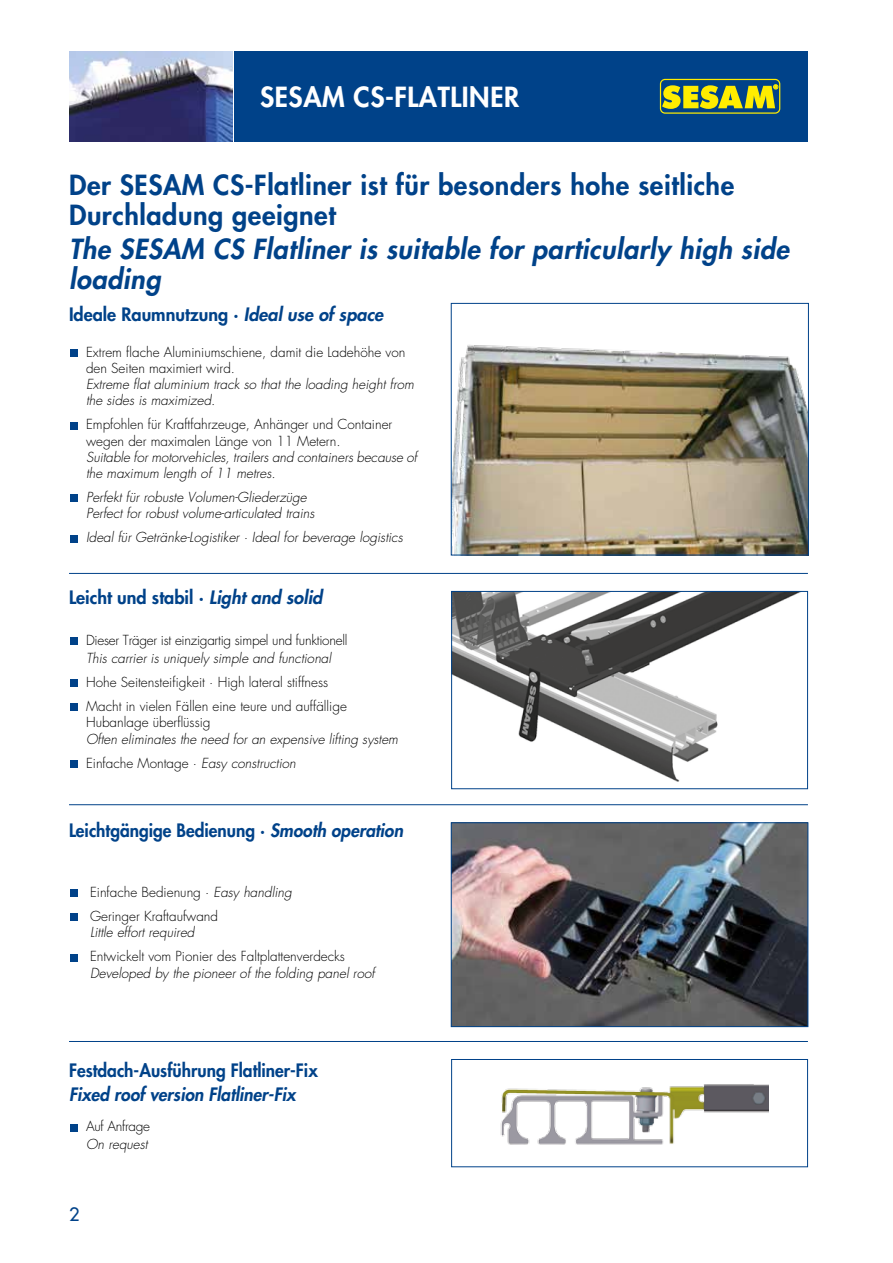
<style>
.page{position:relative;width:893px;height:1263px;background:#fff}
.page>*{position:absolute;margin:0;border:0;box-sizing:border-box;transform-origin:0 0}
.t1{font:800 27px/30px "Futura LT";letter-spacing:.02em;color:#004289}
.t2{font:italic 800 27px/30px "Futura LT";letter-spacing:.02em;color:#004289}
.t3{font:800 27px "Futura LT";letter-spacing:.02em;color:#fff}
.t4{font:800 18px "Futura LT";color:#004289;scale:.96 1}
.t5{font:800 18px "Futura LT";color:#004289}
.t6{font:italic 800 18px "Futura LT";color:#004289;scale:.96 1}
.t7{font:18px "Futura LT";color:#004289}
.t8{font:italic 300 13.5px/16.2px "Futura LT";color:#000}
.t9{font:300 13.5px/24px "Futura LT";color:#000}
.t10{font:300 13.5px "Futura LT";letter-spacing:-.02em;color:#000}
.s1{font-style:italic}
.s2{font-style:normal}
</style>
<div class="page">
<div style="left:234px;top:51px;width:574px;height:90px;background:#004289"></div>
<div style="left:660px;top:79px;width:120px;height:35px;border:1px solid #ffed00;border-radius:5px"></div>
<svg style="left:662px;top:85px;width:116px;height:24px"></svg>
<img style="left:69px;top:51px;width:163px;height:90px">
<div style="left:71px;top:890px;width:7px;height:7px;background:#004289"></div>
<div style="left:71px;top:914px;width:7px;height:7px;background:#004289"></div>
<div style="left:71px;top:954px;width:7px;height:7px;background:#004289"></div>
<div style="left:71px;top:638px;width:7px;height:7px;background:#004289"></div>
<div style="left:71px;top:680px;width:7px;height:7px;background:#004289"></div>
<div style="left:71px;top:704px;width:7px;height:7px;background:#004289"></div>
<div style="left:71px;top:760px;width:7px;height:7px;background:#004289"></div>
<div style="left:71px;top:349px;width:7px;height:8px;background:#004289"></div>
<div style="left:71px;top:422px;width:7px;height:7px;background:#004289"></div>
<div style="left:71px;top:495px;width:7px;height:7px;background:#004289"></div>
<div style="left:71px;top:535px;width:7px;height:7px;background:#004289"></div>
<img style="left:453px;top:345px;width:354px;height:208px">
<div style="left:451px;top:303px;width:358px;height:252px;border:1px solid #004289"></div>
<img style="left:453px;top:824px;width:353px;height:201px">
<div style="left:451px;top:822px;width:357px;height:205px;border:1px solid #004289"></div>
<img style="left:453px;top:593px;width:346px;height:189px">
<div style="left:451px;top:591px;width:357px;height:198px;border:1px solid #004289"></div>
<img style="left:500px;top:1084px;width:268px;height:61px">
<div style="left:451px;top:1059px;width:357px;height:108px;border:1px solid #004289"></div>
<hr style="left:69px;top:804px;width:739px;height:1px;background:#004289">
<hr style="left:69px;top:573px;width:739px;height:1px;background:#004289">
<hr style="left:69px;top:1041px;width:739px;height:1px;background:#004289">
<div style="left:71px;top:1124px;width:7px;height:7px;background:#004289"></div>
<h1 class="t3" style="left:260px;top:79px;width:260px">SESAM CS-FLATLINER</h1>
<h1 class="t1" style="left:69px;top:169px;width:667px">Der SESAM CS-Flatliner ist für besonders hohe seitliche<br>Durchladung geeignet</h1>
<h1 class="t2" style="left:69px;top:234px;width:722px">The SESAM CS Flatliner is suitable for particularly high side loading</h1>
<h2 class="t5" style="left:69px;top:302px;width:316px">Ideale Raumnutzung · <span class="s1">Ideal use of space</span></h2>
<p class="t9" style="left:86px;top:344px;width:321px;line-height:16.2px">Extrem flache Aluminiumschiene, damit die Ladehöhe von den Seiten maximiert wird.</p>
<p class="t8" style="left:86px;top:377px;width:329px">Extreme flat aluminium track so that the loading height from the sides is maximized.</p>
<p class="t9" style="left:86px;top:417px;width:308px;line-height:16.2px">Empfohlen für Kraftfahrzeuge, Anhänger und Container wegen der maximalen Länge von 11 Metern.</p>
<p class="t8" style="left:86px;top:449px;width:333px">Suitable for motorvehicles, trailers and containers because of the maximum length of 11 metres.</p>
<p class="t8" style="left:86px;top:489px;width:230px">Perfekt für robuste Volumen-Gliederzüge<br>Perfect for robust volume-articulated trains</p>
<p class="t8" style="left:86px;top:530px;width:318px">Ideal für Getränke-Logistiker · Ideal for beverage logistics</p>
<h2 class="t5" style="left:69px;top:585px;width:255px">Leicht und stabil · <span class="s1">Light and solid</span></h2>
<p class="t10" style="left:86px;top:632px;width:263px">Dieser Träger ist einzigartig simpel und funktionell</p>
<p class="t8" style="left:86px;top:650px;width:247px">This carrier is uniquely simple and functional</p>
<p class="t9" style="left:86px;top:671px;width:262px">Hohe Seitensteifigkeit · High lateral stiffness<br>Macht in vielen Fällen eine teure und auffällige</p>
<p class="t9" style="left:86px;top:711px;width:126px">Hubanlage überflüssig</p>
<p class="t8" style="left:86px;top:727px;width:314px;line-height:24px">Often eliminates the need for an expensive lifting system<br><span class="s2">Einfache Montage ·</span> Easy construction</p>
<h2 class="t4" style="left:69px;top:818px;width:349px">Leichtgängige Bedienung · <span class="s1">Smooth operation</span></h2>
<p class="t9" style="left:90px;top:881px;width:203px">Einfache Bedienung · <span class="s1">Easy handling<br></span>Geringer Kraftaufwand</p>
<p class="t8" style="left:90px;top:925px;width:106px">Little effort required</p>
<p class="t9" style="left:90px;top:945px;width:256px">Entwickelt vom Pionier des Faltplattenverdecks</p>
<p class="t8" style="left:90px;top:965px;width:286px">Developed by the pioneer of the folding panel roof</p>
<h2 class="t4" style="left:69px;top:1059px;width:261px">Festdach-Ausführung Flatliner-Fix</h2>
<h2 class="t6" style="left:69px;top:1083px;width:237px">Fixed roof version Flatliner-Fix</h2>
<p class="t10" style="left:86px;top:1118px;width:66px">Auf Anfrage</p>
<p class="t8" style="left:86px;top:1136px;width:63px">On request</p>
<h2 class="t7" style="left:69px;top:1203px;width:12px">2</h2>
</div>
